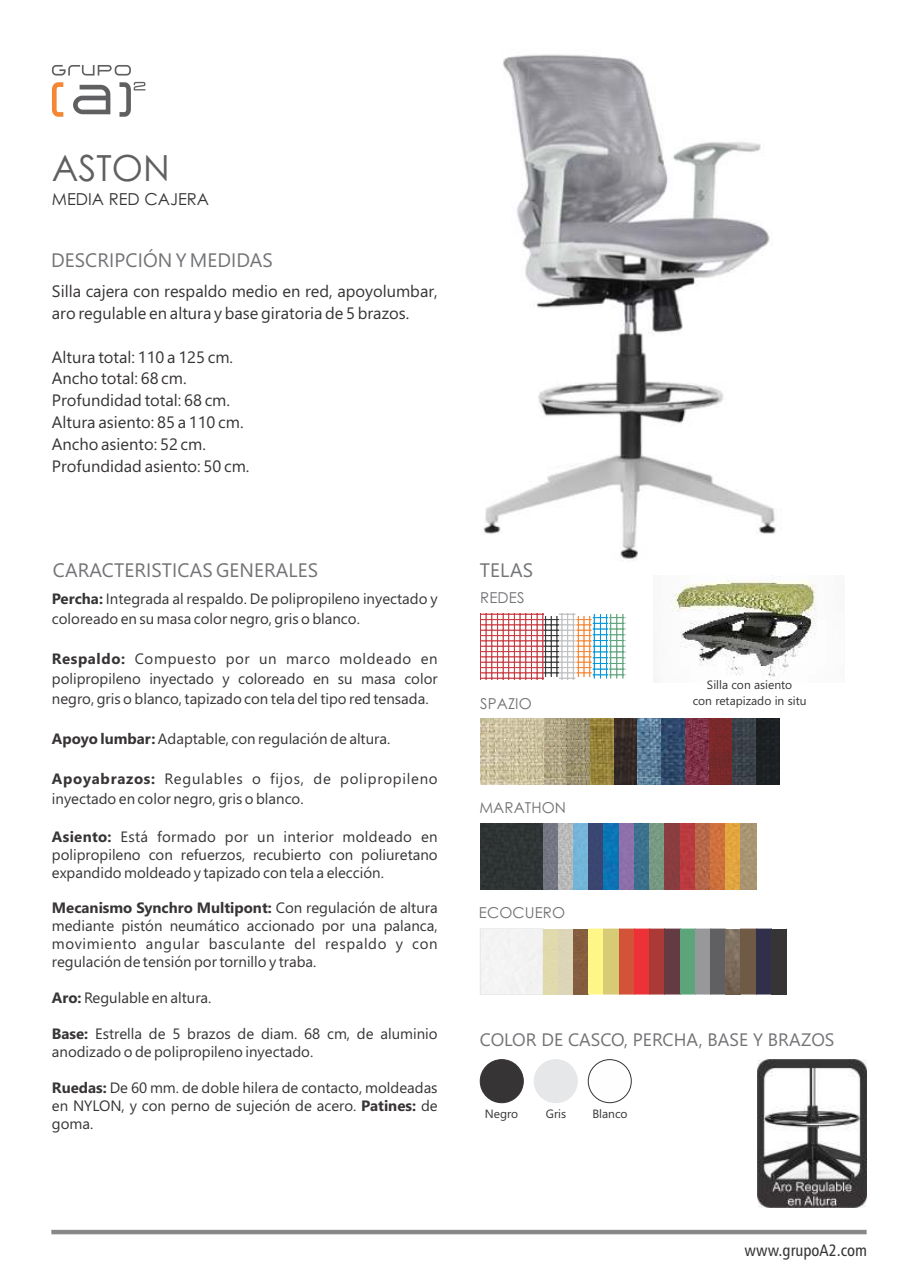
<style>
.page{position:relative;width:918px;height:1265px;background:#fff}
.page>*{position:absolute;margin:0;border:0;box-sizing:border-box;transform-origin:0 0}
.t1{font:36px "Century Gothic";color:#606062}
.t2{font:19.5px "Segoe UI";letter-spacing:.005em;color:#727376}
.t3{font:18px "Segoe UI";color:#727376}
.t4{font:16.5px/21.9px "Segoe UI";color:#373435}
.t5{font:16.5px "Humanist 777 BT Roman Condensed B";color:#373435}
.t6{font:16.5px "Century Gothic";color:#373435}
.t7{font:15px/18px "Segoe UI";color:#373435;text-align:justify}
.t8{font:15px/20px "Segoe UI";letter-spacing:.02em;color:#373435}
.t9{font:15px "Century Gothic";letter-spacing:.005em;color:#727376}
.t10{font:12px/15.9px "Segoe UI";color:#373435;text-align:center}
.s1{font-weight:700}
</style>
<div class="page">
<svg style="left:52px;top:82px;width:11px;height:35px"></svg>
<svg style="left:73px;top:82px;width:72px;height:35px"></svg>
<svg style="left:52px;top:65px;width:79px;height:11px"></svg>
<hr style="left:52px;top:1230px;width:814px;height:4px;background:#848688">
<svg style="left:480px;top:613px;width:143px;height:66px"></svg>
<div style="left:609px;top:613px;width:16px;height:66px;border:1px solid #fefefe"></div>
<img style="left:480px;top:823px;width:276px;height:66px">
<img style="left:543px;top:929px;width:46px;height:65px">
<div style="left:482px;top:930px;width:59px;height:62px;background:#f3f3f3"></div>
<div style="left:480px;top:928px;width:63px;height:66px;border:1px solid #e6e7e8"></div>
<svg style="left:589px;top:928px;width:137px;height:66px;background:#a97b60"></svg>
<img style="left:726px;top:929px;width:15px;height:65px">
<svg style="left:741px;top:928px;width:46px;height:66px;background:#484143"></svg>
<img style="left:671px;top:576px;width:146px;height:101px">
<img style="left:480px;top:718px;width:300px;height:66px">
<svg style="left:661px;top:718px;width:24px;height:66px;background:#2f496b"></svg>
<svg style="left:709px;top:718px;width:23px;height:66px;background:#782829"></svg>
<div style="left:480px;top:1059px;width:43px;height:43px;background:#373435;border:1px solid #373435;border-radius:50%"></div>
<div style="left:534px;top:1059px;width:43px;height:43px;background:#e6e7e8;border:1px solid #e6e7e8;border-radius:50%"></div>
<div style="left:588px;top:1059px;width:43px;height:43px;background:#fefefe;border:1px solid #373435;border-radius:50%"></div>
<img style="left:484px;top:54px;width:292px;height:507px">
<img style="left:758px;top:1059px;width:108px;height:149px">
<h1 class="t1" style="left:52px;top:154px;width:119px">ASTON</h1>
<p class="t6" style="left:52px;top:193px;width:159px">MEDIA RED CAJERA</p>
<h2 class="t2" style="left:51px;top:252px;width:223px">DESCRIPCIÓN Y MEDIDAS</h2>
<p class="t4" style="left:52px;top:281px;width:387px">Silla cajera con respaldo medio en red, apoyolumbar, aro regulable en altura y base giratoria de 5 brazos.</p>
<p class="t4" style="left:52px;top:347px;width:183px">Altura total: 110 a 125 cm.</p>
<p class="t4" style="left:52px;top:369px;width:180px">Ancho total: 68 cm.<br>Profundidad total: 68 cm.</p>
<p class="t4" style="left:52px;top:413px;width:193px">Altura asiento: 85 a 110 cm.</p>
<p class="t4" style="left:52px;top:457px;width:199px">Profundidad asiento: 50 cm.</p>
<p class="t4" style="left:52px;top:435px;width:156px">Ancho asiento: 52 cm.</p>
<h2 class="t2" style="left:53px;top:563px;width:267px">CARACTERISTICAS GENERALES</h2>
<p class="t7" style="left:52px;top:590px;width:387px;line-height:20px"><span class="s1">Percha:</span> Integrada al respaldo. De polipropileno inyectado y coloreado en su masa color negro, gris o blanco.</p>
<p class="t7" style="left:52px;top:650px;width:387px;line-height:20px"><span class="s1">Respaldo:</span> Compuesto por un marco moldeado en polipropileno inyectado y coloreado en su masa color negro, gris o blanco, tapizado con tela del tipo red tensada.</p>
<p class="t7" style="left:52px;top:731px;width:340px"><span class="s1">Apoyo lumbar:</span> Adaptable, con regulación de altura.</p>
<p class="t8" style="left:52px;top:770px;width:387px"><span class="s1">Apoyabrazos:</span> Regulables o fijos, de polipropileno inyectado en color negro, gris o blanco.</p>
<p class="t7" style="left:52px;top:828px;width:387px"><span class="s1">Asiento:</span> Está formado por un interior moldeado en polipropileno con refuerzos, recubierto con poliuretano expandido moldeado y tapizado con tela a elección.</p>
<p class="t7" style="left:52px;top:900px;width:387px"><span class="s1">Mecanismo Synchro Multipont:</span> Con regulación de altura mediante pistón neumático accionado por una palanca, movimiento angular basculante del respaldo y con regulación de tensión por tornillo y traba.</p>
<p class="t7" style="left:52px;top:990px;width:161px"><span class="s1">Aro:</span> Regulable en altura.</p>
<p class="t7" style="left:52px;top:1026px;width:387px"><span class="s1">Base:</span> Estrella de 5 brazos de diam. 68 cm, de aluminio anodizado o de polipropileno inyectado.</p>
<p class="t7" style="left:52px;top:1080px;width:387px"><span class="s1">Ruedas:</span> De 60 mm. de doble hilera de contacto, moldeadas en NYLON, y con perno de sujeción de acero. <span class="s1">Patines:</span> de goma.</p>
<h2 class="t2" style="left:480px;top:563px;width:55px">TELAS</h2>
<p class="t9" style="left:480px;top:591px;width:46px">REDES</p>
<p class="t9" style="left:480px;top:697px;width:53px">SPAZIO</p>
<p class="t9" style="left:479px;top:801px;width:88px">MARATHON</p>
<p class="t9" style="left:479px;top:906px;width:88px">ECOCUERO</p>
<p class="t10" style="left:693px;top:678px;width:115px">Silla con asiento<br>con retapizado in situ</p>
<p class="t3" style="left:480px;top:1032px;width:356px">COLOR DE CASCO, PERCHA, BASE Y BRAZOS</p>
<p class="t10" style="left:485px;top:1107px;width:35px">Negro</p>
<p class="t10" style="left:546px;top:1106px;width:22px">Gris</p>
<p class="t10" style="left:592px;top:1106px;width:37px">Blanco</p>
<p class="t5" style="left:745px;top:1243px;width:124px">www.grupoA2.com</p>
</div>
